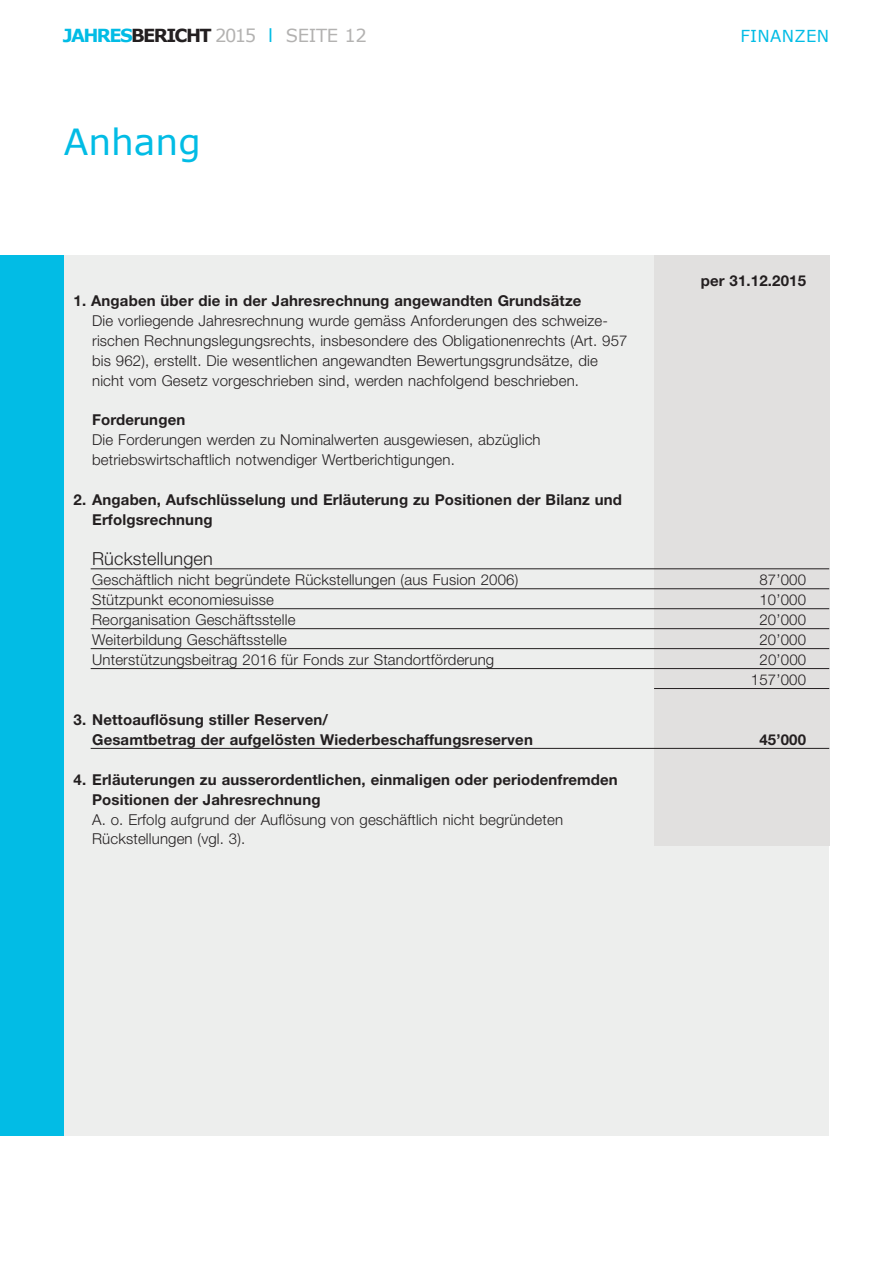
<style>
.page{position:relative;width:893px;height:1263px;background:#fff}
.page>*{position:absolute;margin:0;border:0;box-sizing:border-box;transform-origin:0 0}
.t1{font:36px "Verdana";color:#02bce5}
.t2{font:18px "Verdana";letter-spacing:-.02em;color:#b3b2b1}
.t3{font:300 18px "Helvetica Neue LT Std";letter-spacing:.01em;color:#231f20}
.t4{font:16.5px "Verdana";letter-spacing:.02em;color:#02bce5}
.t5{font:300 15px/20px "Helvetica Neue LT Std";letter-spacing:.01em;color:#231f20}
.t6{font:700 15px/20px "Helvetica Neue LT Std";letter-spacing:.01em;color:#231f20}
.s1{font-weight:700;color:#02bce5}
.s2{font-weight:700;color:#231f20}
.s3{color:#02bce5}
</style>
<div class="page">
<div style="left:64px;top:255px;width:765px;height:880px;background:#edeeed"></div>
<div style="left:0;top:255px;width:64px;height:880px;background:#02bce5"></div>
<div style="left:654px;top:255px;width:175px;height:590px;background:#e1e0df"></div>
<hr style="left:91px;top:568px;width:738px;height:1px;background:#231f20">
<hr style="left:91px;top:588px;width:738px;height:1px;background:#231f20">
<hr style="left:91px;top:608px;width:738px;height:1px;background:#231f20">
<hr style="left:91px;top:628px;width:738px;height:1px;background:#231f20">
<hr style="left:91px;top:648px;width:738px;height:1px;background:#231f20">
<hr style="left:91px;top:668px;width:738px;height:1px;background:#231f20">
<hr style="left:654px;top:688px;width:175px;height:1px;background:#231f20">
<hr style="left:91px;top:748px;width:738px;height:1px;background:#231f20">
<p class="t2" style="left:63px;top:23px;width:306px"><span class="s1">JAHRES</span><span class="s2">BERICHT</span> 2015 <span class="s3">L</span> SEITE 12</p>
<p class="t4" style="left:740px;top:25px;width:90px">FINANZEN</p>
<h1 class="t1" style="left:64px;top:117px;width:139px">ANHANG</h1>
<p class="t6" style="left:701px;top:270px;width:107px">per 31.12.2015</p>
<p class="t6" style="left:74px;top:290px;width:509px">1. Angaben über die in der Jahresrechnung angewandten Grundsätze</p>
<p class="t5" style="left:92px;top:310px;width:537px">Die vorliegende Jahresrechnung wurde gemäss Anforderungen des schweize&shy;rischen Rechnungslegungsrechts, insbesondere des Obligationenrechts (Art. 957 bis 962), erstellt. Die wesentlichen angewandten Bewertungsgrundsätze, die nicht vom Gesetz vorgeschrieben sind, werden nachfolgend beschrieben.</p>
<p class="t6" style="left:92px;top:410px;width:95px">Forderungen</p>
<p class="t5" style="left:92px;top:430px;width:450px">Die Forderungen werden zu Nominalwerten ausgewiesen, abzüglich betriebswirtschaftlich notwendiger Wertberichtigungen.</p>
<p class="t6" style="left:92px;top:490px;width:531px;text-indent:-18px">2. Angaben, Aufschlüsselung und Erläuterung zu Positionen der Bilanz und<br>Erfolgsrechnung</p>
<p class="t3" style="left:92px;top:548px;width:122px">Rückstellungen</p>
<p class="t5" style="left:92px;top:569px;width:428px">Geschäftlich nicht begründete Rückstellungen (aus Fusion 2006)</p>
<p class="t5" style="left:759px;top:569px;width:48px">87’000</p>
<p class="t5" style="left:92px;top:589px;width:183px">Stützpunkt economiesuisse</p>
<p class="t5" style="left:759px;top:589px;width:48px">10’000</p>
<p class="t5" style="left:92px;top:609px;width:205px">Reorganisation Geschäftsstelle</p>
<p class="t5" style="left:759px;top:609px;width:48px">20’000</p>
<p class="t5" style="left:92px;top:629px;width:196px">Weiterbildung Geschäftsstelle</p>
<p class="t5" style="left:759px;top:629px;width:48px">20’000</p>
<p class="t5" style="left:92px;top:649px;width:404px">Unterstützungsbeitrag 2016 für Fonds zur Standortförderung</p>
<p class="t5" style="left:751px;top:649px;width:57px;text-align:center">20’000<br>157’000</p>
<p class="t6" style="left:92px;top:709px;width:442px;text-indent:-18px">3. Nettoauflösung stiller Reserven/<br>Gesamtbetrag der aufgelösten Wiederbeschaffungsreserven</p>
<p class="t6" style="left:759px;top:729px;width:48px">45’000</p>
<p class="t6" style="left:92px;top:769px;width:527px;text-indent:-18px">4. Erläuterungen zu ausserordentlichen, einmaligen oder periodenfremden<br>Positionen der Jahresrechnung</p>
<p class="t5" style="left:92px;top:809px;width:472px">A. o. Erfolg aufgrund der Auflösung von geschäftlich nicht begründeten<br>Rückstellungen (vgl. 3).</p>
</div>
